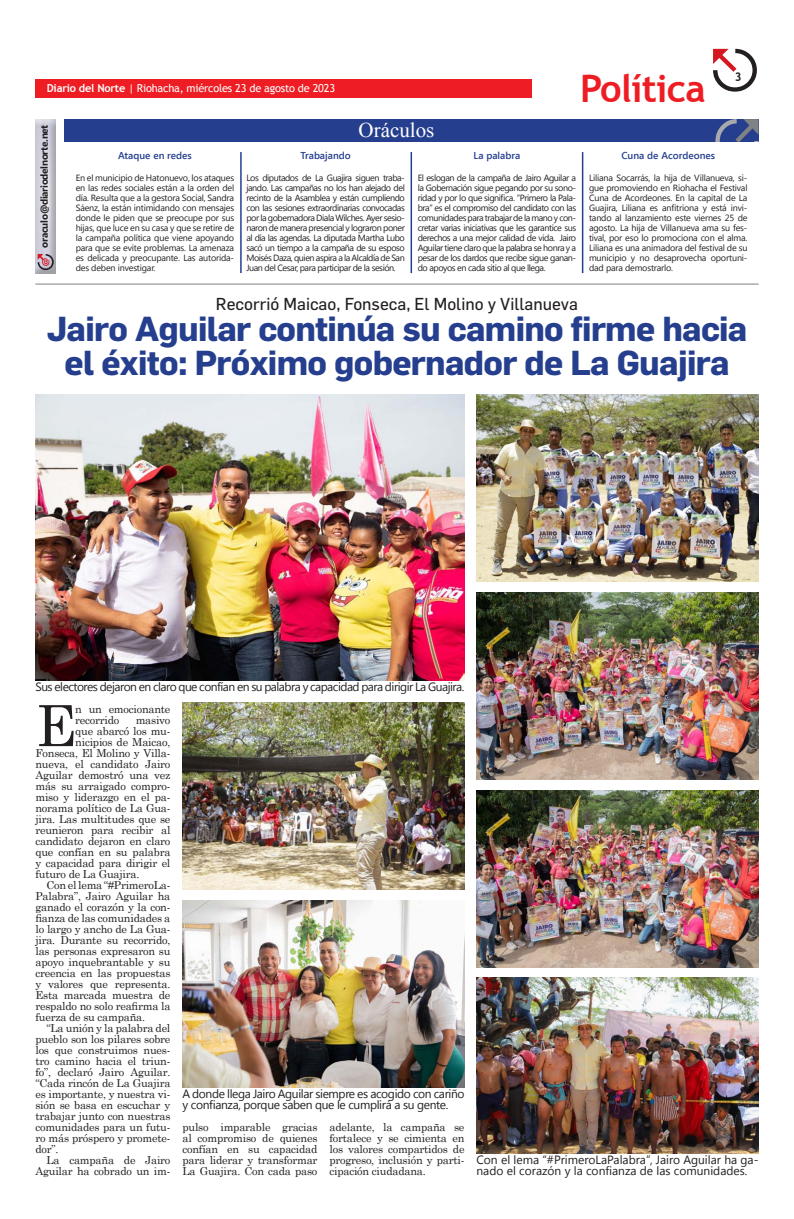
<style>
.page{position:relative;width:794px;height:1219px;background:#fff}
.page>*{position:absolute;margin:0;border:0;box-sizing:border-box;transform-origin:0 0}
.Texto_sin_sangrias{font:56.7px "Century Schoolbook";color:#231f20}
.Texto_capitular{font:700 38px "Trebuchet MS";letter-spacing:-.02em;color:#ee1d23}
.Título_medio_34pt{font:700 34px/34px "Flama";letter-spacing:-.02em;color:#253f8e;text-align:center}
.t1{font:21px "Times New Roman";color:#fff}
.Antetitulo{font:17px "Flama";color:#231f20}
.Pié_de_foto{font:12px/11px "Segoe UI";letter-spacing:-.03em;color:#231f20}
.Pié_de_foto-2{font:12px/11px "Segoe UI";color:#231f20}
.Texto_capitular-2{font:700 12px "Trebuchet MS";color:#231f20}
.Texto{font:11px/11px "Century Schoolbook";letter-spacing:-.02em;color:#231f20;text-align:justify}
.Texto_sin_sangrias-2{font:11px/11px "Century Schoolbook";letter-spacing:-.02em;color:#231f20}
.Texto-2{font:11px "Trebuchet MS";letter-spacing:-.02em;color:#fff}
.Titulo_Balcones{font:600 10px "Segoe UI";color:#253f8e}
.Texto-3{font:700 10px "Segoe UI";letter-spacing:-.03em;color:#231f20}
.Texto_Balcones{font:9px/10px "Segoe UI";letter-spacing:-.035em;color:#231f20;text-align:justify}
.s1{font-weight:700}
</style>
<div class="page">
<svg style="left:713px;top:49px;width:44px;height:43px"></svg>
<div style="left:35px;top:79px;width:496px;height:18px;background:#ee1d23"></div>
<div style="left:64px;top:119px;width:694px;height:22px;background:#253f8e"></div>
<svg style="left:715px;top:119px;width:43px;height:22px"></svg>
<div style="left:35px;top:119px;width:22px;height:155px;background:#231f20;opacity:.75"></div>
<svg style="left:38px;top:254px;width:16px;height:16px"></svg>
<hr style="left:240px;top:152px;width:2px;height:121px;background:#253f8e">
<hr style="left:410px;top:152px;width:2px;height:121px;background:#253f8e">
<hr style="left:582px;top:152px;width:1px;height:121px;background:#253f8e">
<hr style="left:35px;top:284px;width:723px;height:1px;background:#7e8083">
<img style="left:35px;top:394px;width:429px;height:286px">
<img style="left:476px;top:394px;width:282px;height:187px">
<img style="left:476px;top:592px;width:282px;height:188px">
<img style="left:476px;top:790px;width:283px;height:177px">
<img style="left:182px;top:702px;width:282px;height:187px">
<img style="left:476px;top:977px;width:282px;height:176px">
<img style="left:182px;top:900px;width:282px;height:188px">
<p class="Texto-2" style="left:47px;top:81px;width:290px"><span class="s1">Diario del Norte</span> | Riohacha, miércoles 23 de agosto de 2023</p>
<p class="Texto_capitular" style="left:580px;top:65px;width:127px">Política</p>
<p class="Texto_capitular-2" style="left:734px;top:69px;width:8px">3</p>
<p class="Texto-3" style="left:37px;top:248px;width:124px;rotate:-90deg">oraculo@diariodelnorte.net</p>
<p class="t1" style="left:359px;top:115px;width:77px">Oráculos</p>
<p class="Titulo_Balcones" style="left:118px;top:149px;width:75px">Ataque en redes</p>
<p class="Titulo_Balcones" style="left:300px;top:149px;width:52px">Trabajando</p>
<p class="Titulo_Balcones" style="left:473px;top:149px;width:48px">La palabra</p>
<p class="Titulo_Balcones" style="left:621px;top:149px;width:95px">Cuna de Acordeones</p>
<p class="Texto_Balcones" style="left:76px;top:172px;width:160px">En el municipio de Hatonuevo, los ataques en las redes sociales están a la orden del día. Resulta que a la gestora Social, Sandra Sáenz, la están intimidando con mensajes donde le piden que se preocupe por sus hijas, que luce en su casa y que se retire de la campaña política que viene apoyando para que se evite problemas. La amenaza es delicada y preocupante. Las autorida&shy;des deben investigar.</p>
<p class="Texto_Balcones" style="left:246px;top:172px;width:160px">Los diputados de La Guajira siguen traba&shy;jando. Las campañas no los han alejado del recinto de la Asamblea y están cumpliendo con las sesiones extraordinarias convocadas por la gobernadora Diala Wilches. Ayer sesio&shy;naron de manera presencial y lograron poner al día las agendas. La diputada Martha Lubo sacó un tiempo a la campaña de su esposo Moisés Daza, quien aspira a la Alcaldía de San Juan del Cesar, para participar de la sesión.</p>
<p class="Texto_Balcones" style="left:418px;top:172px;width:160px">El eslogan de la campaña de Jairo Aguilar a la Gobernación sigue pegando por su sono&shy;ridad y por lo que significa. “Primero la Pala&shy;bra” es el compromiso del candidato con las comunidades para trabajar de la mano y con&shy;cretar varias iniciativas que les garantice sus derechos a una mejor calidad de vida. Jairo Aguilar tiene claro que la palabra se honra y a pesar de los dardos que recibe sigue ganan&shy;do apoyos en cada sitio al que llega.</p>
<p class="Texto_Balcones" style="left:589px;top:172px;width:160px">Liliana Socarrás, la hija de Villanueva, si&shy;gue promoviendo en Riohacha el Festival Cuna de Acordeones. En la capital de La Guajira, Liliana es anfitriona y está invi&shy;tando al lanzamiento este viernes 25 de agosto. La hija de Villanueva ama su fes&shy;tival, por eso lo promociona con el alma.<br>Liliana es una animadora del festival de su municipio y no desaprovecha oportuni&shy;dad para demostrarlo.</p>
<p class="Antetitulo" style="left:216px;top:294px;width:363px">Recorrió Maicao, Fonseca, El Molino y Villanueva</p>
<p class="Título_medio_34pt" style="left:47px;top:311px;width:702px">Jairo Aguilar continúa su camino firme hacia el éxito: Próximo gobernador de La Guajira</p>
<p class="Pié_de_foto" style="left:35px;top:681px;width:430px">Sus electores dejaron en claro que confían en su palabra y capacidad para dirigir La Guajira.</p>
<p class="Texto_sin_sangrias" style="left:35px;top:678px;width:42px">E</p>
<p class="Texto_sin_sangrias-2" style="left:75px;top:703px;width:97px">n un emocionante recorrido</p>
<p class="Texto_sin_sangrias-2" style="left:136px;top:714px;width:36px">masivo</p>
<p class="Texto_sin_sangrias-2" style="left:75px;top:725px;width:97px">que abarcó los mu-</p>
<p class="Texto_sin_sangrias-2" style="left:75px;top:736px;width:97px">nicipios de Maicao,</p>
<p class="Texto_sin_sangrias-2" style="left:35px;top:747px;width:136px">Fonseca, El Molino y Villa-</p>
<p class="Texto_sin_sangrias-2" style="left:35px;top:758px;width:136px">nueva, el candidato Jairo</p>
<p class="Texto_sin_sangrias-2" style="left:35px;top:769px;width:136px">Aguilar demostró una vez</p>
<p class="Texto_sin_sangrias-2" style="left:35px;top:780px;width:136px">más su arraigado compro-</p>
<p class="Texto_sin_sangrias-2" style="left:35px;top:791px;width:136px">miso y liderazgo en el pa-</p>
<p class="Texto_sin_sangrias-2" style="left:35px;top:802px;width:136px">norama político de La Gua-</p>
<p class="Texto_sin_sangrias-2" style="left:35px;top:813px;width:136px">jira. Las multitudes que se</p>
<p class="Texto_sin_sangrias-2" style="left:35px;top:824px;width:136px">reunieron para recibir al</p>
<p class="Texto_sin_sangrias-2" style="left:35px;top:835px;width:136px">candidato dejaron en claro</p>
<p class="Texto_sin_sangrias-2" style="left:35px;top:846px;width:136px">que confían en su palabra</p>
<p class="Texto_sin_sangrias-2" style="left:35px;top:857px;width:136px">y capacidad para dirigir el</p>
<p class="Texto_sin_sangrias-2" style="left:35px;top:868px;width:105px">futuro de La Guajira.</p>
<p class="Texto" style="left:35px;top:879px;width:136px;text-indent:11px">Con el lema “#PrimeroLa-Palabra”, Jairo Aguilar ha ganado el corazón y la con&shy;fianza de las comunidades a lo largo y ancho de La Gua&shy;jira. Durante su recorrido, las personas expresaron su apoyo inquebrantable y su creencia en las propuestas y valores que representa.<br>Esta marcada muestra de respaldo no solo reafirma la fuerza de su campaña.</p>
<p class="Texto" style="left:35px;top:1022px;width:136px;text-indent:11px">“La unión y la palabra del pueblo son los pilares sobre los que construimos nues&shy;tro camino hacia el triun&shy;fo”, declaró Jairo Aguilar. “Cada rincón de La Guajira es importante, y nuestra vi&shy;sión se basa en escuchar y trabajar junto con nuestras comunidades para un futu&shy;ro más próspero y promete&shy;dor”.</p>
<p class="Texto" style="left:35px;top:1154px;width:136px;text-align:right">La campaña de Jairo<br>Aguilar ha cobrado un im-</p>
<p class="Pié_de_foto" style="left:182px;top:1088px;width:283px">A donde llega Jairo Aguilar siempre es acogido con cariño y confianza, porque saben que le cumplirá a su gente.</p>
<p class="Texto" style="left:182px;top:1121px;width:136px">pulso imparable gracias al compromiso de quienes confían en su capacidad para liderar y transformar La Guajira. Con cada paso</p>
<p class="Texto" style="left:329px;top:1121px;width:136px">adelante, la campaña se fortalece y se cimienta en los valores compartidos de progreso, inclusión y parti&shy;cipación ciudadana.</p>
<p class="Pié_de_foto-2" style="left:476px;top:1154px;width:283px">Con el lema “#PrimeroLaPalabra”, Jairo Aguilar ha ga&shy;nado el corazón y la confianza de las comunidades.</p>
</div>
